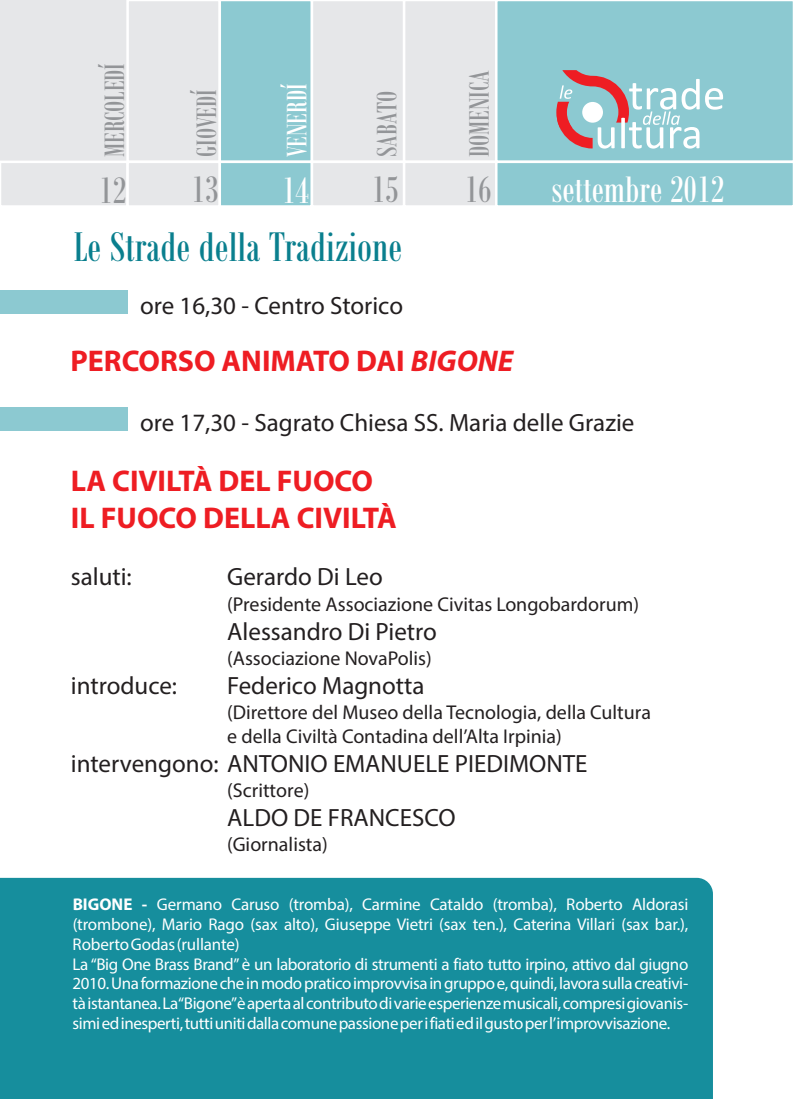
<style>
.page{position:relative;width:794px;height:1099px;background:#fff}
.page>*{position:absolute;margin:0;border:0;box-sizing:border-box;transform-origin:0 0}
.t1{font:45px "Bodoni MT Condensed";color:#0a7f8e}
.t2{font:40px "Bodoni MT Condensed";color:#fff}
.t3{font:40px "Bodoni MT Condensed";color:#939598}
.t4{font:30.5px "Bodoni MT Condensed";color:#939598}
.t5{font:30.5px "Bodoni MT Condensed";color:#fff}
.t6{font:700 30px/37.2px "Myriad Pro";color:#ee1d23}
.t7{font:25px "Myriad Pro";color:#231f20}
.t8{font:20px/24px "Myriad Pro";color:#231f20}
.t9{font:17px/19.8px "Myriad Pro";letter-spacing:-.025em;color:#fff}
.s1{font-style:italic}
.s2{font-weight:700}
</style>
<div class="page">
<div style="left:0;top:290px;width:128px;height:24px;background:#8cc9d1"></div>
<div style="left:0;top:407px;width:128px;height:24px;background:#8cc9d1"></div>
<div style="left:0;top:877px;width:713px;height:221px;background:#168e9d"></div>
<svg style="left:0;top:0;width:793px;height:206px;background:#bed8dd"></svg>
<h3 class="t4" style="left:105px;top:157px;width:95px;rotate:-90deg">MERCOLEDÍ</h3>
<h3 class="t4" style="left:196px;top:157px;width:69px;rotate:-90deg">GIOVEDÍ</h3>
<h3 class="t5" style="left:287px;top:157px;width:75px;rotate:-90deg">VENERDÍ</h3>
<h3 class="t4" style="left:377px;top:157px;width:68px;rotate:-90deg">SABATO</h3>
<h3 class="t4" style="left:469px;top:157px;width:88px;rotate:-90deg">DOMENICA</h3>
<h2 class="t3" style="left:99px;top:177px;width:29px">12</h2>
<h2 class="t3" style="left:191px;top:177px;width:29px">13</h2>
<h2 class="t2" style="left:282px;top:177px;width:29px">14</h2>
<h2 class="t3" style="left:372px;top:177px;width:29px">15</h2>
<h2 class="t3" style="left:465px;top:177px;width:29px">16</h2>
<h2 class="t2" style="left:551px;top:177px;width:174px">settembre 2012</h2>
<h1 class="t1" style="left:74px;top:232px;width:330px">Le Strade della Tradizione</h1>
<h3 class="t7" style="left:140px;top:295px;width:264px">ore 16,30 - Centro Storico</h3>
<h3 class="t6" style="left:70px;top:345px;width:444px">PERCORSO ANIMATO DAI <span class="s1">BIGONE</span></h3>
<h3 class="t7" style="left:140px;top:412px;width:496px">ore 17,30 - Sagrato Chiesa SS. Maria delle Grazie</h3>
<h3 class="t6" style="left:71px;top:464px;width:327px">LA CIVILTÀ DEL FUOCO<br>IL FUOCO DELLA CIVILTÀ</h3>
<h3 class="t7" style="left:71px;top:566px;width:62px">saluti:</h3>
<h3 class="t7" style="left:227px;top:566px;width:157px">Gerardo Di Leo</h3>
<p class="t8" style="left:227px;top:593px;width:413px">(Presidente Associazione Civitas Longobardorum)</p>
<h3 class="t7" style="left:227px;top:620px;width:211px">Alessandro Di Pietro</h3>
<p class="t8" style="left:227px;top:647px;width:206px">(Associazione NovaPolis)</p>
<h3 class="t7" style="left:71px;top:675px;width:108px">introduce:</h3>
<h3 class="t7" style="left:227px;top:675px;width:199px">Federico Magnotta</h3>
<p class="t8" style="left:227px;top:702px;width:425px">(Direttore del Museo della Tecnologia, della Cultura e della Civiltà Contadina dell’Alta Irpinia)</p>
<h3 class="t7" style="left:71px;top:753px;width:518px">intervengono: ANTONIO EMANUELE PIEDIMONTE</h3>
<p class="t8" style="left:227px;top:780px;width:84px">(Scrittore)</p>
<h3 class="t7" style="left:227px;top:807px;width:230px">ALDO DE FRANCESCO</h3>
<p class="t8" style="left:227px;top:834px;width:102px">(Giornalista)</p>
<p class="t9" style="left:73px;top:895px;width:617px"><span class="s2">BIGONE -</span> Germano Caruso (tromba), Carmine Cataldo (tromba), Roberto Aldorasi (trombone), Mario Rago (sax alto), Giuseppe Vietri (sax ten.), Caterina Villari (sax bar.), RobertoGodas(rullante)<br>La “Big One Brass Brand” è un laboratorio di strumenti a fiato tutto irpino, attivo dal giugno 2010.Unaformazionecheinmodopraticoimprovvisaingruppoe,quindi,lavorasullacreativi&shy;tàistantanea.La“Bigone”èapertaalcontributodivarieesperienzemusicali,compresigiovanis&shy;simiedinesperti,tuttiunitidallacomunepassioneperifiatiedilgustoperl’improvvisazione.</p>
</div>
